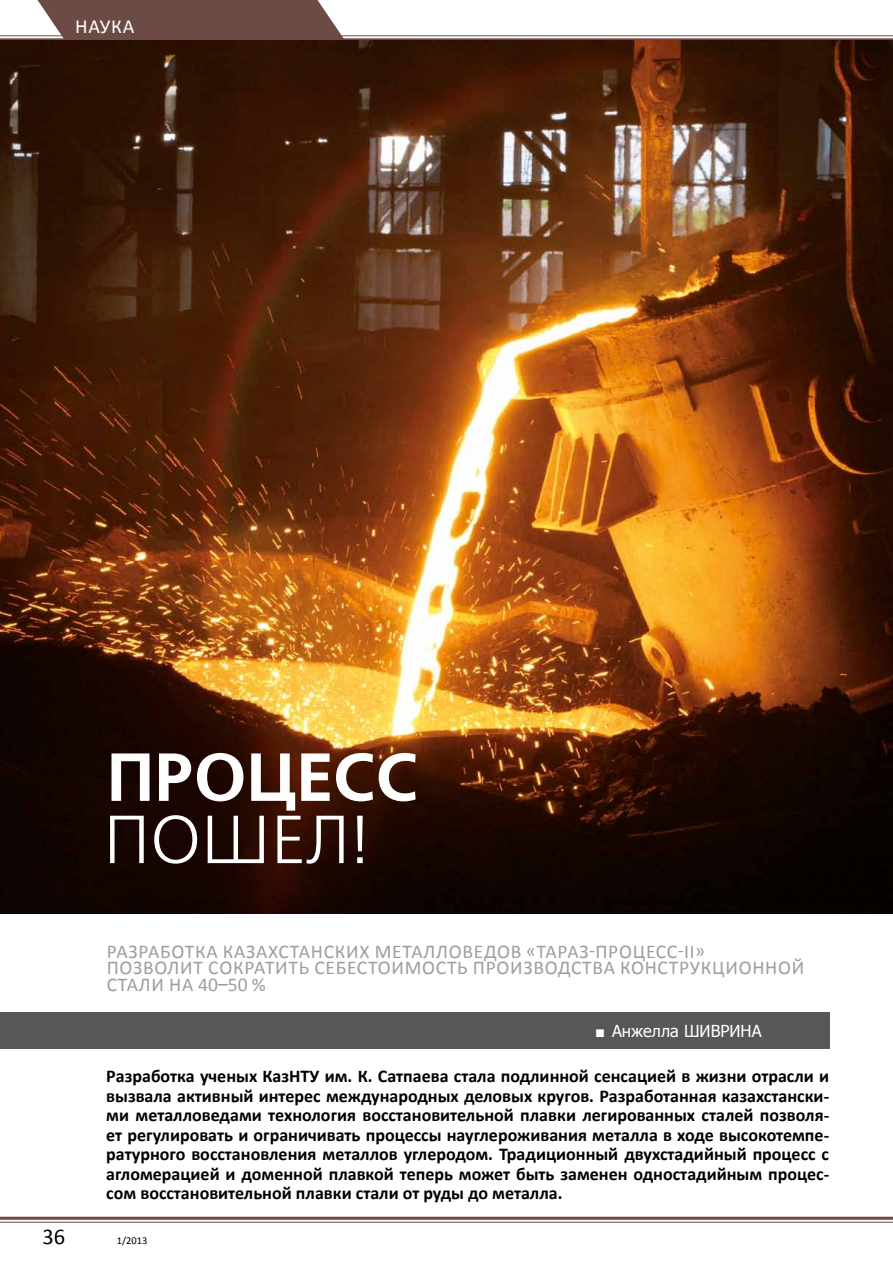
<style>
.page{position:relative;width:893px;height:1263px;background:#fff}
.page>*{position:absolute;margin:0;border:0;box-sizing:border-box;transform-origin:0 0}
.t1{font:700 67.8px "Free Set C";color:#fff}
.t2{font:67.8px "Free Set C";color:#fff}
.t3{font:22.5px "Calibri";color:#000}
.t4{font:20.1px "Calibri";color:#fff}
.t5{font:19.5px "Calibri";letter-spacing:.02em;color:#9d9d9c}
.t6{font:700 18px/19.5px "Calibri";color:#000;text-align:justify}
.t7{font:16.5px "Tahoma";color:#fff}
.t8{font:10.5px "Calibri";color:#000}
.s1{font-family:"Arial";font-weight:700}
</style>
<div class="page">
<hr style="left:0;top:1222px;width:893px;height:1px;background:#6b4b44">
<hr style="left:0;top:1217px;width:893px;height:3px;background:#6b4b44">
<hr style="left:0;top:38px;width:893px;height:3px;background:#6b4b44">
<hr style="left:0;top:35px;width:893px;height:1px;background:#6b4b44">
<svg style="left:37px;top:0;width:309px;height:39px;background:#785b54"></svg>
<img style="left:0;top:40px;width:893px;height:874px">
<div style="left:0;top:1013px;width:829px;height:36px;background:#575756"></div>
<p class="t4" style="left:75px;top:14px;width:48px">Наука</p>
<h1 class="t1" style="left:107px;top:739px;width:313px">Процесс</h1>
<h1 class="t2" style="left:103px;top:804px;width:268px">пошел!</h1>
<p class="t5" style="left:107px;top:939px;width:22px">Разработка</p>
<p class="t5" style="left:223px;top:939px;width:13px">казахстанских</p>
<p class="t5" style="left:375px;top:939px;width:14px">металловедов</p>
<p class="t5" style="left:526px;top:939px;width:31px">«Тараз</p>
<p class="t5" style="left:589px;top:939px;width:19px">-про</p>
<p class="t5" style="left:633px;top:939px;width:74px">цесс-II»</p>
<p class="t5" style="left:107px;top:956px;width:13px">позволит</p>
<p class="t5" style="left:208px;top:956px;width:13px">сократит</p>
<p class="t5" style="left:299px;top:956px;width:29px">ь себестоимост</p>
<p class="t5" style="left:457px;top:956px;width:29px">ь производства</p>
<p class="t5" style="left:620px;top:956px;width:13px">констр</p>
<p class="t5" style="left:690px;top:956px;width:50px">укционно</p>
<p class="t5" style="left:792px;top:956px;width:14px">й</p>
<p class="t5" style="left:107px;top:972px;width:12px">стали</p>
<p class="t5" style="left:169px;top:972px;width:98px">на 40–50 %</p>
<p class="t7" style="left:595px;top:1020px;width:168px"><span class="s1">■</span> Анжелла ШИВРИНА</p>
<p class="t6" style="left:106px;top:1065px;width:724px">Разработка ученых КазНТУ им. К. Сатпаева стала подлинной сенсацией в жизни отрасли и вызвала активный интерес международных деловых кругов. Разработанная казахстански&shy;ми металловедами технология восстановительной плавки легированных сталей позволя&shy;ет регулировать и ограничивать процессы науглероживания металла в ходе высокотемпе&shy;ратурного восстановления металлов углеродом. Традиционный двухстадийный процесс с агломерацией и доменной плавкой теперь может быть заменен одностадийным процес&shy;сом восстановительной плавки стали от руды до металла.</p>
<p class="t3" style="left:43px;top:1223px;width:24px">36</p>
<p class="t8" style="left:117px;top:1234px;width:32px">1/2013</p>
</div>
